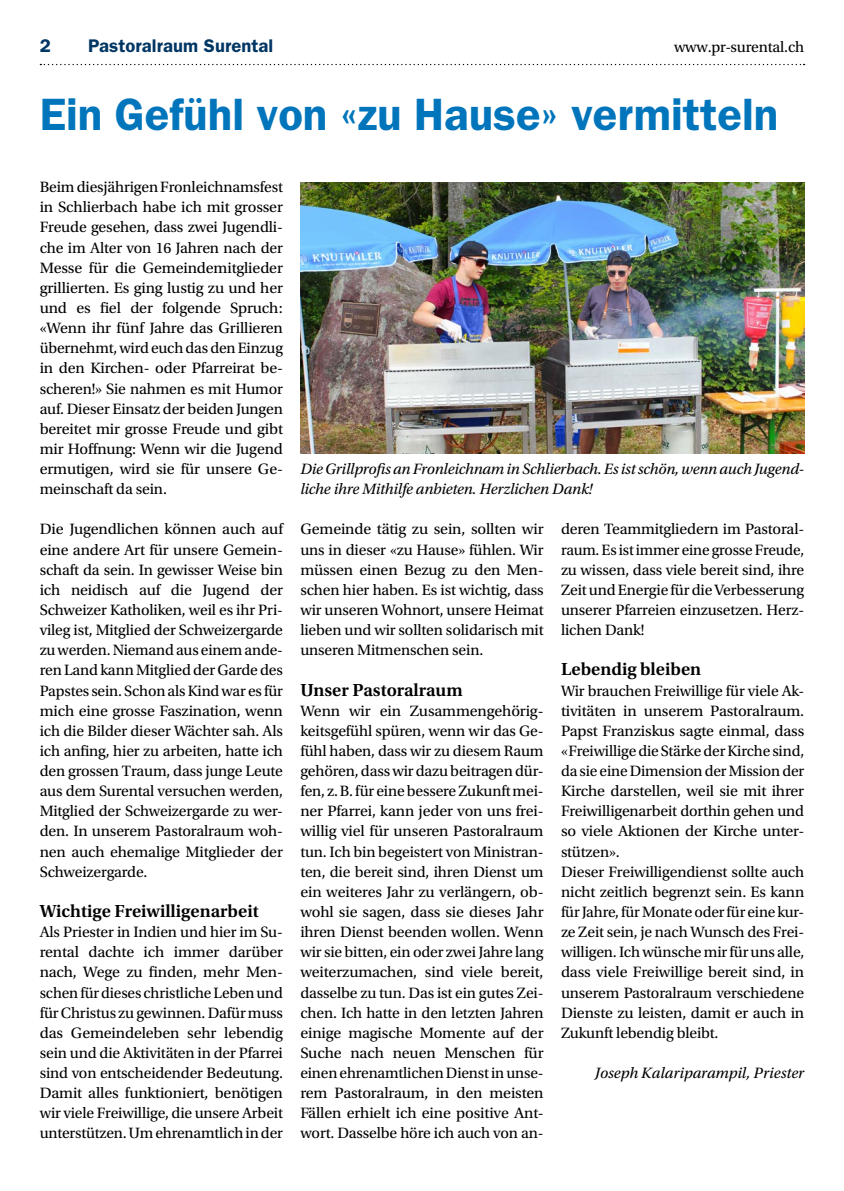
<style>
.page{position:relative;width:844px;height:1191px;background:#fff}
.page>*{position:absolute;margin:0;border:0;box-sizing:border-box;transform-origin:0 0}
.t1{font:600 45.5px "ITC Franklin Gothic Std";color:#0075bb}
.t2{font:600 18.38px "Utopia Std";color:#000}
.t3{font:600 18.38px "ITC Franklin Gothic Std";letter-spacing:.005em;color:#003664}
.t4{font:15.75px/20.1px "Utopia Std";letter-spacing:-.01em;color:#000;text-align:justify}
.t5{font:italic 15.75px/20.1px "Utopia Std";letter-spacing:-.01em;color:#000}
</style>
<div class="page">
<svg style="left:40px;top:64px;width:764px;height:1px"></svg>
<img style="left:300px;top:183px;width:504px;height:271px">
<p class="t3" style="left:40px;top:35px;width:13px">2</p>
<p class="t3" style="left:88px;top:35px;width:187px">Pastoralraum Surental</p>
<p class="t4" style="left:674px;top:37px;width:132px">www.pr-surental.ch</p>
<h1 class="t1" style="left:40px;top:88px;width:740px">Ein Gefühl von «zu Hause» vermitteln</h1>
<p class="t4" style="left:40px;top:177px;width:245px">Beim diesjährigen Fronleichnamsfest in Schlierbach habe ich mit grosser Freude gesehen, dass zwei Jugendli&shy;che im Alter von 16 Jahren nach der Messe für die Gemeindemitglieder grillierten. Es ging lustig zu und her und es fiel der folgende Spruch: «Wenn ihr fünf Jahre das Grillieren übernehmt, wird euch das den Einzug in den Kirchen- oder Pfarreirat be&shy;scheren!» Sie nahmen es mit Humor auf. Dieser Einsatz der beiden Jungen bereitet mir grosse Freude und gibt mir Hoffnung: Wenn wir die Jugend ermutigen, wird sie für unsere Ge&shy;meinschaft da sein.</p>
<p class="t4" style="left:40px;top:519px;width:245px">Die Jugendlichen können auch auf eine andere Art für unsere Gemein&shy;schaft da sein. In gewisser Weise bin ich neidisch auf die Jugend der Schweizer Katholiken, weil es ihr Pri&shy;vileg ist, Mitglied der Schweizergarde zu werden. Niemand aus einem ande&shy;ren Land kann Mitglied der Garde des Papstes sein. Schon als Kind war es für mich eine grosse Faszination, wenn ich die Bilder dieser Wächter sah. Als ich anfing, hier zu arbeiten, hatte ich den grossen Traum, dass junge Leute aus dem Surental versuchen werden, Mitglied der Schweizergarde zu wer&shy;den. In unserem Pastoralraum woh&shy;nen auch ehemalige Mitglieder der Schweizergarde.</p>
<p class="t2" style="left:40px;top:900px;width:220px">Wichtige Freiwilligenarbeit</p>
<p class="t4" style="left:40px;top:922px;width:245px">Als Priester in Indien und hier im Su&shy;rental dachte ich immer darüber nach, Wege zu finden, mehr Men&shy;schen für dieses christliche Leben und für Christus zu gewinnen. Dafür muss das Gemeindeleben sehr lebendig sein und die Aktivitäten in der Pfarrei sind von entscheidender Bedeutung.<br>Damit alles funktioniert, benötigen wir viele Freiwillige, die unsere Arbeit unterstützen. Um ehrenamtlich in der</p>
<p class="t5" style="left:300px;top:459px;width:505px">Die Grillprofis an Fronleichnam in Schlierbach. Es ist schön, wenn auch Jugend&shy;liche ihre Mithilfe anbieten. Herzlichen Dank!</p>
<p class="t4" style="left:300px;top:519px;width:245px">Gemeinde tätig zu sein, sollten wir uns in dieser «zu Hause» fühlen. Wir müssen einen Bezug zu den Men&shy;schen hier haben. Es ist wichtig, dass wir unseren Wohnort, unsere Heimat lieben und wir sollten solidarisch mit unseren Mitmenschen sein.</p>
<p class="t2" style="left:300px;top:679px;width:164px">Unser Pastoralraum</p>
<p class="t4" style="left:300px;top:700px;width:245px">Wenn wir ein Zusammengehörig&shy;keitsgefühl spüren, wenn wir das Ge&shy;fühl haben, dass wir zu diesem Raum gehören, dass wir dazu beitragen dür&shy;fen, z.B. für eine bessere Zukunft mei&shy;ner Pfarrei, kann jeder von uns frei&shy;willig viel für unseren Pastoralraum tun. Ich bin begeistert von Ministran&shy;ten, die bereit sind, ihren Dienst um ein weiteres Jahr zu verlängern, ob&shy;wohl sie sagen, dass sie dieses Jahr ihren Dienst beenden wollen. Wenn wir sie bitten, ein oder zwei Jahre lang weiterzumachen, sind viele bereit, dasselbe zu tun. Das ist ein gutes Zei&shy;chen. Ich hatte in den letzten Jahren einige magische Momente auf der Suche nach neuen Menschen für einen ehrenamtlichen Dienst in unse&shy;rem Pastoralraum, in den meisten Fällen erhielt ich eine positive Ant&shy;wort. Dasselbe höre ich auch von an-</p>
<p class="t4" style="left:561px;top:519px;width:245px">deren Teammitgliedern im Pastoral&shy;raum. Es ist immer eine grosse Freude, zu wissen, dass viele bereit sind, ihre Zeit und Energie für die Verbesserung unserer Pfarreien einzusetzen. Herz&shy;lichen Dank!</p>
<p class="t2" style="left:561px;top:659px;width:142px">Lebendig bleiben</p>
<p class="t4" style="left:561px;top:680px;width:245px;text-align:left">Wir brauchen Freiwillige für viele Ak&shy;tivitäten in unserem Pastoralraum.<br>Papst Franziskus sagte einmal, dass «Freiwillige die Stärke der Kirche sind, da sie eine Dimension der Mission der Kirche darstellen, weil sie mit ihrer Freiwilligenarbeit dorthin gehen und so viele Aktionen der Kirche unter&shy;stützen».<br>Dieser Freiwilligendienst sollte auch nicht zeitlich begrenzt sein. Es kann für Jahre, für Monate oder für eine kur&shy;ze Zeit sein, je nach Wunsch des Frei&shy;willigen. Ich wünsche mir für uns alle, dass viele Freiwillige bereit sind, in unserem Pastoralraum verschiedene Dienste zu leisten, damit er auch in Zukunft lebendig bleibt.</p>
<p class="t5" style="left:595px;top:1063px;width:211px">Joseph Kalariparampil, Priester</p>
</div>
